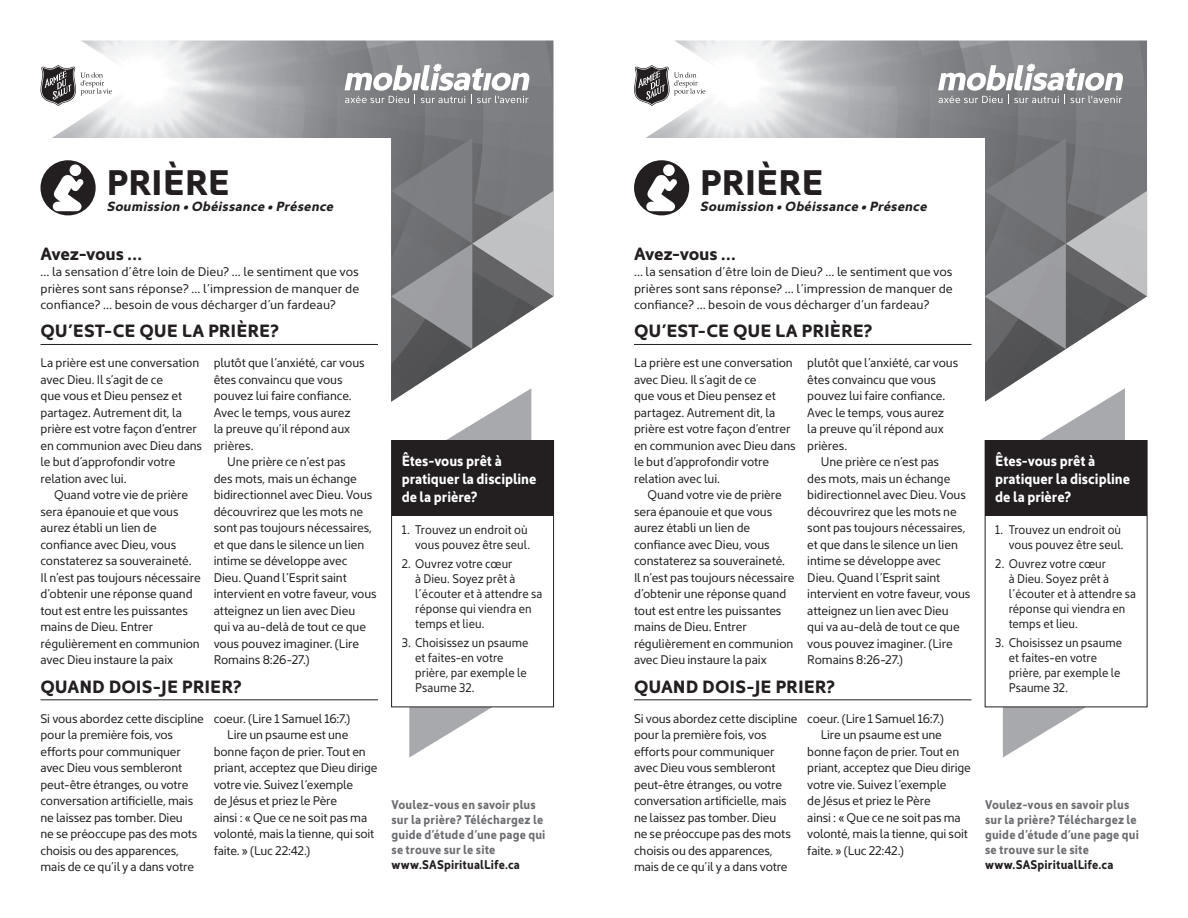
<style>
.page{position:relative;width:1188px;height:918px;background:#fff}
.page>*{position:absolute;margin:0;border:0;box-sizing:border-box;transform-origin:0 0}
.t1{font:700 36px "Kyrial Sans Pro";letter-spacing:-.01em;color:#231f20}
.t2{font:700 18px "Kyrial Sans Pro";letter-spacing:-.005em;color:#231f20}
.t3{font:700 15px/18px "Kyrial Sans Pro";letter-spacing:-.005em;color:#fff;scale:.9 1}
.t4{font:italic 700 13.5px "Kyrial Sans Pro";letter-spacing:.015em;color:#231f20}
.t5{font:12.75px/16.5px "Kyrial Sans Pro";letter-spacing:-.01em;color:#231f20;scale:.95 1}
.t6{font:12.75px/15px "Kyrial Sans Pro";letter-spacing:-.01em;color:#231f20;scale:.9 1}
.t7{font:12.75px/16.5px "Kyrial Sans Pro";letter-spacing:-.01em;color:#231f20;text-align:justify}
.t8{font:700 12.75px/15px "Kyrial Sans Pro";letter-spacing:.015em;color:#6c6d70;scale:.9 1}
.s1{color:#231f20}
</style>
<div class="page">
<img style="left:52px;top:40px;width:502px;height:362px">
<img style="left:646px;top:40px;width:501px;height:362px">
<svg style="left:391px;top:138px;width:163px;height:211px"></svg>
<svg style="left:985px;top:138px;width:162px;height:211px"></svg>
<svg style="left:409px;top:388px;width:122px;height:370px"></svg>
<svg style="left:1003px;top:388px;width:122px;height:370px"></svg>
<div style="left:40px;top:138px;width:351px;height:296px;background:#fff"></div>
<div style="left:634px;top:138px;width:351px;height:296px;background:#fff"></div>
<div style="left:41px;top:160px;width:55px;height:55px;background:#231f20;border-radius:50%"></div>
<svg style="left:52px;top:175px;width:32px;height:36px"></svg>
<div style="left:70px;top:164px;width:11px;height:12px;background:#fff;border-radius:50%"></div>
<div style="left:634px;top:160px;width:55px;height:55px;background:#231f20;border-radius:50%"></div>
<svg style="left:645px;top:175px;width:32px;height:36px"></svg>
<div style="left:663px;top:164px;width:12px;height:12px;background:#fff;border-radius:50%"></div>
<hr style="left:40px;top:344px;width:338px;height:1px;background:#231f20">
<hr style="left:40px;top:699px;width:338px;height:1px;background:#231f20">
<hr style="left:634px;top:344px;width:338px;height:1px;background:#231f20">
<hr style="left:634px;top:699px;width:338px;height:1px;background:#231f20">
<div style="left:392px;top:441px;width:162px;height:266px;background:#fff"></div>
<div style="left:391px;top:440px;width:163px;height:267px;border:1px solid #231f20"></div>
<div style="left:985px;top:441px;width:162px;height:266px;background:#fff"></div>
<div style="left:392px;top:441px;width:162px;height:75px;background:#231f20"></div>
<div style="left:985px;top:441px;width:162px;height:75px;background:#231f20"></div>
<svg style="left:345px;top:63px;width:185px;height:41px"></svg>
<svg style="left:938px;top:63px;width:186px;height:41px"></svg>
<svg style="left:40px;top:65px;width:72px;height:41px"></svg>
<svg style="left:634px;top:65px;width:71px;height:41px"></svg>
<p class="t1" style="left:106px;top:156px;width:125px">PRIÈRE</p>
<p class="t4" style="left:106px;top:197px;width:228px">Soumission • Obéissance • Présence</p>
<p class="t2" style="left:40px;top:240px;width:103px">Avez-vous …</p>
<p class="t7" style="left:40px;top:263px;width:320px">… la sensation d’être loin de Dieu? … le sentiment que vos prières sont sans réponse? … l’impression de manquer de confiance? … besoin de vous décharger d’un fardeau?</p>
<p class="t2" style="left:40px;top:318px;width:240px">QU’EST-CE QUE LA PRIÈRE?</p>
<p class="t5" style="left:40px;top:354px;width:172px">La prière est une conversation avec Dieu. Il s’agit de ce<br>que vous et Dieu pensez et partagez. Autrement dit, la prière est votre façon d’entrer en communion avec Dieu dans le but d’approfondir votre relation avec lui.</p>
<p class="t5" style="left:40px;top:486px;width:170px;text-indent:14px">Quand votre vie de prière sera épanouie et que vous aurez établi un lien de confiance avec Dieu, vous constaterez sa souveraineté.<br>Il n’est pas toujours nécessaire d’obtenir une réponse quand tout est entre les puissantes mains de Dieu. Entrer régulièrement en communion avec Dieu instaure la paix</p>
<p class="t5" style="left:214px;top:354px;width:160px">plutôt que l’anxiété, car vous êtes convaincu que vous pouvez lui faire confiance.<br>Avec le temps, vous aurez<br>la preuve qu’il répond aux prières.</p>
<p class="t5" style="left:214px;top:453px;width:173px;text-indent:14px">Une prière ce n’est pas<br>des mots, mais un échange bidirectionnel avec Dieu. Vous découvrirez que les mots ne sont pas toujours nécessaires, et que dans le silence un lien intime se développe avec<br>Dieu. Quand l’Esprit saint intervient en votre faveur, vous atteignez un lien avec Dieu<br>qui va au-delà de tout ce que vous pouvez imaginer. (Lire<br>Romains 8:26-27.)</p>
<p class="t2" style="left:40px;top:673px;width:203px">QUAND DOIS-JE PRIER?</p>
<p class="t5" style="left:40px;top:709px;width:174px">Si vous abordez cette discipline pour la première fois, vos efforts pour communiquer avec Dieu vous sembleront peut-être étranges, ou votre conversation artificielle, mais ne laissez pas tomber. Dieu<br>ne se préoccupe pas des mots choisis ou des apparences, mais de ce qu’il y a dans votre</p>
<p class="t5" style="left:214px;top:709px;width:145px">coeur. (Lire 1 Samuel 16:7.)</p>
<p class="t5" style="left:214px;top:726px;width:174px;text-indent:14px">Lire un psaume est une bonne façon de prier. Tout en priant, acceptez que Dieu dirige votre vie. Suivez l’exemple<br>de Jésus et priez le Père<br>ainsi : « Que ce ne soit pas ma volonté, mais la tienne, qui soit faite. » (Luc 22:42.)</p>
<p class="t1" style="left:700px;top:156px;width:125px">PRIÈRE</p>
<p class="t4" style="left:700px;top:197px;width:228px">Soumission • Obéissance • Présence</p>
<p class="t2" style="left:634px;top:240px;width:103px">Avez-vous …</p>
<p class="t7" style="left:634px;top:263px;width:320px">… la sensation d’être loin de Dieu? … le sentiment que vos prières sont sans réponse? … l’impression de manquer de confiance? … besoin de vous décharger d’un fardeau?</p>
<p class="t2" style="left:634px;top:318px;width:240px">QU’EST-CE QUE LA PRIÈRE?</p>
<p class="t5" style="left:634px;top:354px;width:172px">La prière est une conversation avec Dieu. Il s’agit de ce<br>que vous et Dieu pensez et partagez. Autrement dit, la prière est votre façon d’entrer en communion avec Dieu dans le but d’approfondir votre relation avec lui.</p>
<p class="t5" style="left:634px;top:486px;width:170px;text-indent:14px">Quand votre vie de prière sera épanouie et que vous aurez établi un lien de confiance avec Dieu, vous constaterez sa souveraineté.<br>Il n’est pas toujours nécessaire d’obtenir une réponse quand tout est entre les puissantes mains de Dieu. Entrer régulièrement en communion avec Dieu instaure la paix</p>
<p class="t5" style="left:807px;top:354px;width:160px">plutôt que l’anxiété, car vous êtes convaincu que vous pouvez lui faire confiance.<br>Avec le temps, vous aurez<br>la preuve qu’il répond aux prières.</p>
<p class="t5" style="left:807px;top:453px;width:173px;text-indent:14px">Une prière ce n’est pas<br>des mots, mais un échange bidirectionnel avec Dieu. Vous découvrirez que les mots ne sont pas toujours nécessaires, et que dans le silence un lien intime se développe avec<br>Dieu. Quand l’Esprit saint intervient en votre faveur, vous atteignez un lien avec Dieu<br>qui va au-delà de tout ce que vous pouvez imaginer. (Lire<br>Romains 8:26-27.)</p>
<p class="t2" style="left:634px;top:673px;width:203px">QUAND DOIS-JE PRIER?</p>
<p class="t5" style="left:634px;top:709px;width:174px">Si vous abordez cette discipline pour la première fois, vos efforts pour communiquer avec Dieu vous sembleront peut-être étranges, ou votre conversation artificielle, mais ne laissez pas tomber. Dieu<br>ne se préoccupe pas des mots choisis ou des apparences, mais de ce qu’il y a dans votre</p>
<p class="t5" style="left:807px;top:709px;width:145px">coeur. (Lire 1 Samuel 16:7.)</p>
<p class="t3" style="left:402px;top:451px;width:151px">Êtes-vous prêt à pratiquer la discipline de la prière?</p>
<p class="t6" style="left:402px;top:522px;width:144px;text-align:right">1. Trouvez un endroit où vous pouvez être seul.</p>
<p class="t6" style="left:415px;top:555px;width:143px;text-indent:-14px">2. Ouvrez votre cœur<br>à Dieu. Soyez prêt à l’écouter et à attendre sa réponse qui viendra en temps et lieu.</p>
<p class="t6" style="left:415px;top:634px;width:127px;text-indent:-14px">3. Choisissez un psaume et faites-en votre prière, par exemple le<br>Psaume 32.</p>
<p class="t3" style="left:995px;top:451px;width:151px">Êtes-vous prêt à pratiquer la discipline de la prière?</p>
<p class="t6" style="left:995px;top:522px;width:144px;text-align:right">1. Trouvez un endroit où vous pouvez être seul.</p>
<p class="t6" style="left:1009px;top:555px;width:143px;text-indent:-14px">2. Ouvrez votre cœur<br>à Dieu. Soyez prêt à l’écouter et à attendre sa réponse qui viendra en temps et lieu.</p>
<p class="t6" style="left:1009px;top:634px;width:127px;text-indent:-14px">3. Choisissez un psaume et faites-en votre prière, par exemple le<br>Psaume 32.</p>
<p class="t5" style="left:807px;top:726px;width:174px;text-indent:14px">Lire un psaume est une bonne façon de prier. Tout en priant, acceptez que Dieu dirige votre vie. Suivez l’exemple<br>de Jésus et priez le Père<br>ainsi : « Que ce ne soit pas ma volonté, mais la tienne, qui soit faite. » (Luc 22:42.)</p>
<p class="t8" style="left:392px;top:797px;width:173px">Voulez-vous en savoir plus sur la prière? Téléchargez le guide d’étude d’une page qui se trouve sur le site <span class="s1">www.SASpiritualLife.ca</span></p>
<p class="t8" style="left:985px;top:797px;width:173px">Voulez-vous en savoir plus sur la prière? Téléchargez le guide d’étude d’une page qui se trouve sur le site <span class="s1">www.SASpiritualLife.ca</span></p>
</div>
